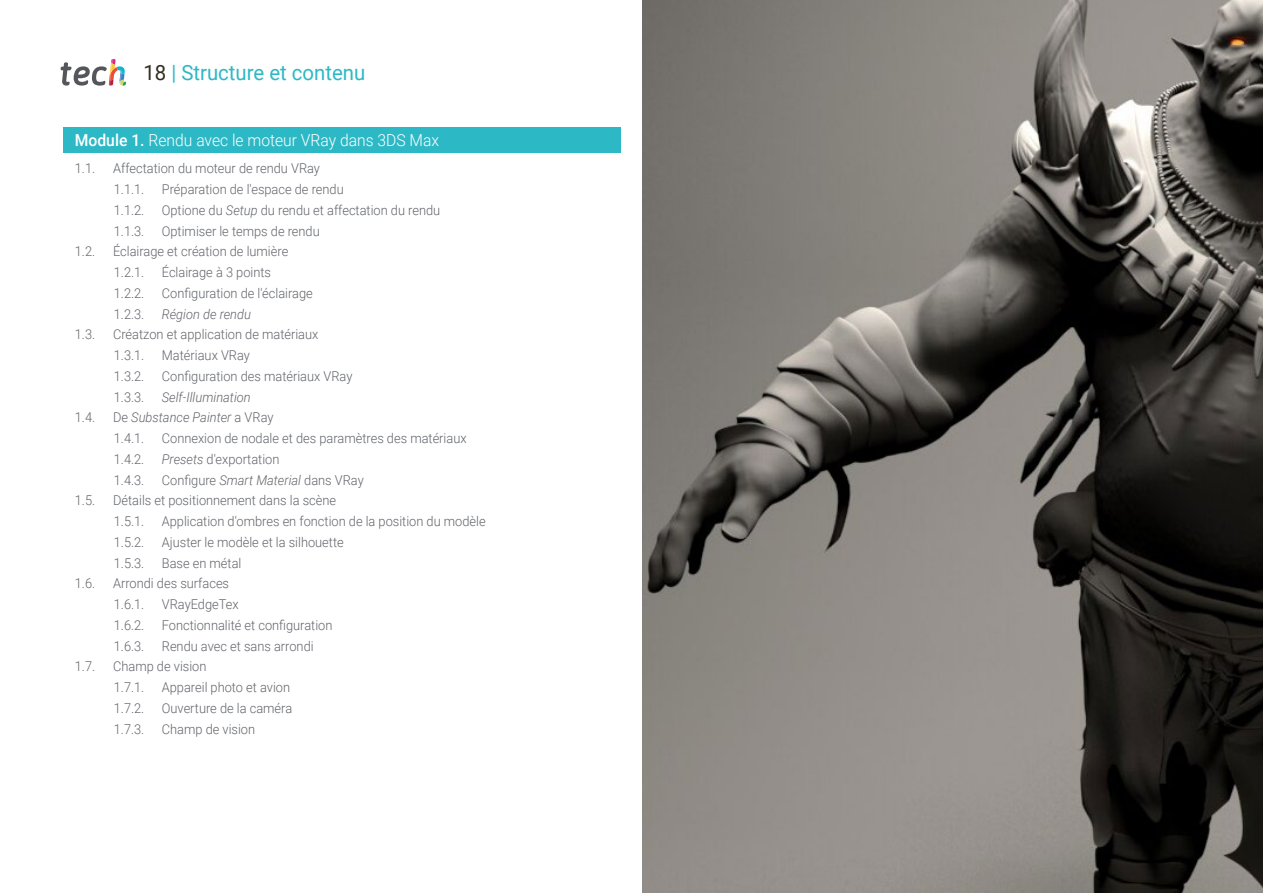
<style>
.page{position:relative;width:1263px;height:893px;background:#fff}
.page>*{position:absolute;margin:0;border:0;box-sizing:border-box;transform-origin:0 0}
.t1{font:21px "Roboto";color:#2db8c5}
.t2{font:300 16.5px "Roboto";color:#fff;scale:.95 1}
.t3{font:300 13.5px/20.7px "Roboto";color:#61646a;scale:.95 1}
.t4{font:italic 300 13.5px/20.7px "Roboto";color:#61646a;scale:.95 1}
.s1{color:#312e20}
.s2{font-weight:500}
.s3{font-style:italic}
.s4{font-style:normal}
</style>
<div class="page">
<div style="left:64px;top:128px;width:557px;height:25px;background:#2db8c5"></div>
<img style="left:642px;top:0;width:621px;height:893px">
<svg style="left:61px;top:59px;width:65px;height:27px"></svg>
<h1 class="t1" style="left:144px;top:57px;width:223px"><span class="s1">18</span> | Structure et contenu</h1>
<p class="t2" style="left:75px;top:129px;width:385px"><span class="s2">Module 1.</span> Rendu avec le moteur VRay dans 3DS Max</p>
<p class="t3" style="left:75px;top:158px;width:23px">1.1.</p>
<p class="t3" style="left:113px;top:158px;width:219px">Affectation du moteur de rendu VRay<br>1.1.1.</p>
<p class="t3" style="left:162px;top:179px;width:193px">Préparation de l'espace de rendu</p>
<p class="t3" style="left:114px;top:199px;width:34px">1.1.2.</p>
<p class="t3" style="left:162px;top:199px;width:295px">Optione du <span class="s3">Setup</span> du rendu et affectation du rendu</p>
<p class="t3" style="left:114px;top:220px;width:34px">1.1.3.</p>
<p class="t3" style="left:162px;top:220px;width:168px">Optimiser le temps de rendu</p>
<p class="t3" style="left:75px;top:241px;width:23px">1.2.</p>
<p class="t3" style="left:113px;top:241px;width:186px">Éclairage et création de lumière<br>1.2.1.</p>
<p class="t3" style="left:162px;top:262px;width:116px">Éclairage à 3 points</p>
<p class="t3" style="left:114px;top:282px;width:34px">1.2.2.</p>
<p class="t3" style="left:162px;top:282px;width:160px">Configuration de l'éclairage</p>
<p class="t3" style="left:114px;top:303px;width:34px">1.2.3.</p>
<p class="t4" style="left:162px;top:303px;width:95px">Région de rendu</p>
<p class="t3" style="left:75px;top:324px;width:23px">1.3.</p>
<p class="t3" style="left:113px;top:324px;width:218px">Créatzon et application de matériaux<br>1.3.1.</p>
<p class="t3" style="left:162px;top:345px;width:94px">Matériaux VRay</p>
<p class="t3" style="left:114px;top:365px;width:34px">1.3.2.</p>
<p class="t3" style="left:162px;top:365px;width:202px">Configuration des matériaux VRay</p>
<p class="t3" style="left:114px;top:386px;width:34px">1.3.3.</p>
<p class="t4" style="left:162px;top:386px;width:95px">Self-Illumination</p>
<p class="t3" style="left:75px;top:407px;width:23px">1.4.</p>
<p class="t4" style="left:113px;top:407px;width:170px"><span class="s4">De</span> Substance Painter <span class="s4">a VRay<br>1.4.1.</span></p>
<p class="t3" style="left:162px;top:428px;width:322px">Connexion de nodale et des paramètres des matériaux</p>
<p class="t3" style="left:114px;top:448px;width:34px">1.4.2.</p>
<p class="t3" style="left:162px;top:448px;width:125px"><span class="s3">Presets</span> d'exportation</p>
<p class="t3" style="left:114px;top:469px;width:34px">1.4.3.</p>
<p class="t3" style="left:162px;top:469px;width:214px">Configure <span class="s3">Smart Material</span> dans VRay</p>
<p class="t3" style="left:75px;top:490px;width:23px">1.5.</p>
<p class="t3" style="left:113px;top:490px;width:236px">Détails et positionnement dans la scène<br>1.5.1.</p>
<p class="t3" style="left:162px;top:511px;width:342px">Application d'ombres en fonction de la position du modèle</p>
<p class="t3" style="left:114px;top:531px;width:34px">1.5.2.</p>
<p class="t3" style="left:162px;top:531px;width:193px">Ajuster le modèle et la silhouette</p>
<p class="t3" style="left:114px;top:552px;width:34px">1.5.3.</p>
<p class="t3" style="left:162px;top:552px;width:85px">Base en métal</p>
<p class="t3" style="left:75px;top:573px;width:23px">1.6.</p>
<p class="t3" style="left:113px;top:573px;width:124px">Arrondi des surfaces<br>1.6.1.</p>
<p class="t3" style="left:162px;top:594px;width:82px">VRayEdgeTex</p>
<p class="t3" style="left:114px;top:614px;width:34px">1.6.2.</p>
<p class="t3" style="left:162px;top:614px;width:181px">Fonctionnalité et configuration</p>
<p class="t3" style="left:114px;top:635px;width:34px">1.6.3.</p>
<p class="t3" style="left:162px;top:635px;width:161px">Rendu avec et sans arrondi</p>
<p class="t3" style="left:75px;top:656px;width:23px">1.7.</p>
<p class="t3" style="left:113px;top:656px;width:100px">Champ de vision<br>1.7.1.</p>
<p class="t3" style="left:162px;top:677px;width:137px">Appareil photo et avion</p>
<p class="t3" style="left:114px;top:697px;width:34px">1.7.2.</p>
<p class="t3" style="left:162px;top:697px;width:139px">Ouverture de la caméra</p>
<p class="t3" style="left:114px;top:718px;width:34px">1.7.3.</p>
<p class="t3" style="left:162px;top:718px;width:100px">Champ de vision</p>
</div>
